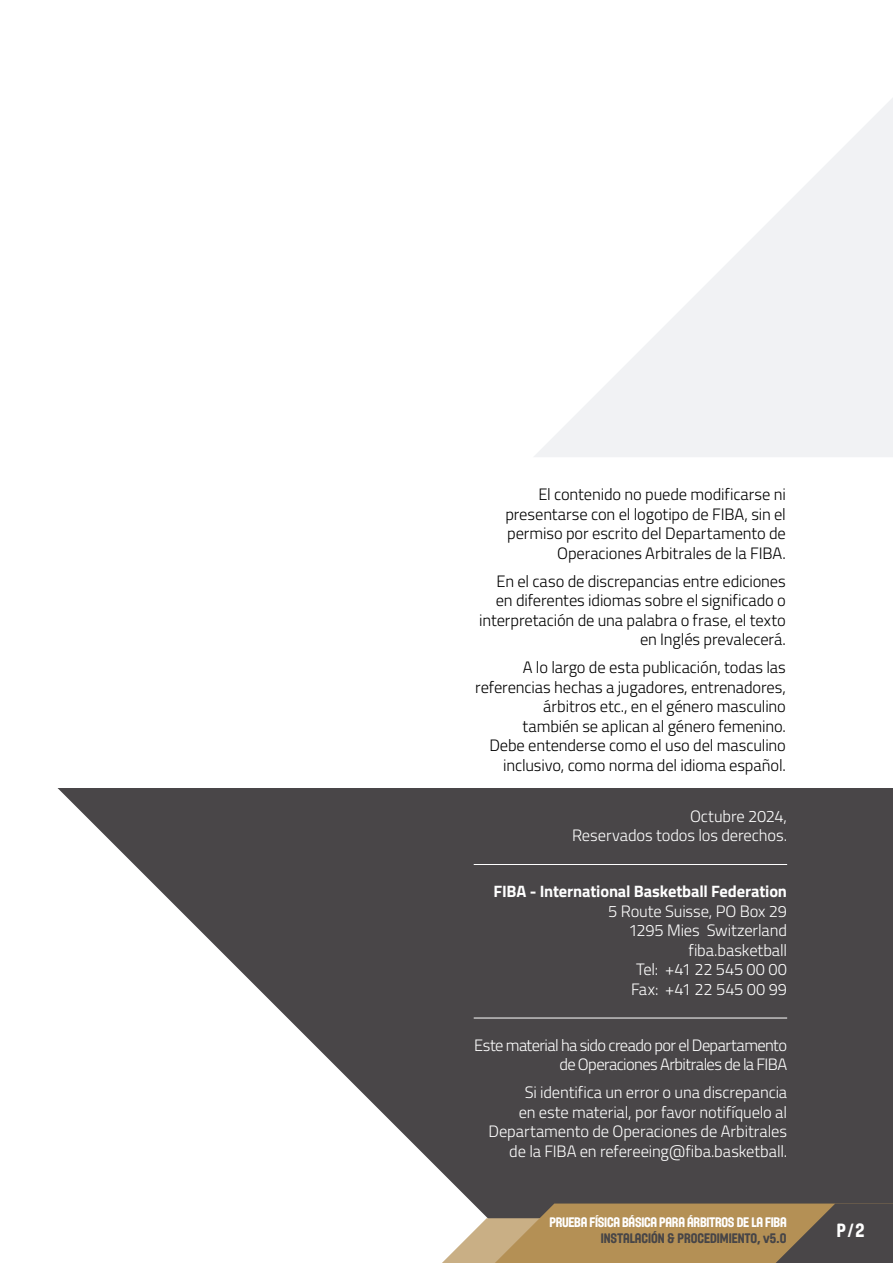
<style>
.page{position:relative;width:893px;height:1263px;background:#fff}
.page>*{position:absolute;margin:0;border:0;box-sizing:border-box;transform-origin:0 0}
.t1{font:18.75px "FIBA";color:#fff}
.t2{font:300 16.5px/19.5px "Titillium";letter-spacing:-.01em;color:#000;text-align:right}
.t3{font:300 16.5px/19.5px "Titillium";letter-spacing:-.01em;color:#fff;text-align:right}
.t4{font:300 16.5px/19.5px "Titillium";letter-spacing:-.035em;color:#fff;text-align:right}
.t5{font:700 16.5px "Titillium";letter-spacing:-.01em;color:#fff}
.t6{font:13.5px "FIBA";letter-spacing:-.02em;color:#fff}
.t7{font:13.5px "FIBA";color:#474547}
</style>
<div class="page">
<div style="left:0;top:788px;width:893px;height:475px;background:#494648"></div>
<svg style="left:0;top:788px;width:554px;height:475px;fill:#fff"></svg>
<svg style="left:421px;top:1203px;width:472px;height:60px"></svg>
<svg style="left:534px;top:98px;width:359px;height:359px;fill:#f1f2f4"></svg>
<hr style="left:474px;top:864px;width:313px;height:1px;background:#fff">
<hr style="left:474px;top:1018px;width:313px;height:1px;background:#fff">
<p class="t2" style="left:505px;top:484px;width:282px">El contenido no puede modificarse ni presentarse con el logotipo de FIBA, sin el permiso por escrito del Departamento de Operaciones Arbitrales de la FIBA.</p>
<p class="t2" style="left:479px;top:570px;width:308px">En el caso de discrepancias entre ediciones en diferentes idiomas sobre el significado o interpretación de una palabra o frase, el texto en Inglés prevalecerá.</p>
<p class="t2" style="left:475px;top:657px;width:312px">A lo largo de esta publicación, todas las referencias hechas a jugadores, entrenadores, árbitros etc., en el género masculino<br>también se aplican al género femenino.<br>Debe entenderse como el uso del masculino inclusivo, como norma del idioma español.</p>
<p class="t3" style="left:572px;top:805px;width:217px">Octubre 2024,<br>Reservados todos los derechos.</p>
<p class="t5" style="left:493px;top:879px;width:295px">FIBA - International Basketball Federation</p>
<p class="t3" style="left:608px;top:900px;width:180px">5 Route Suisse, PO Box 29<br>1295 Mies Switzerland fiba.basketball<br>Tel: +41 22 545 00 00<br>Fax: +41 22 545 00 99</p>
<p class="t4" style="left:474px;top:1034px;width:314px">Este material ha sido creado por el Departamento de Operaciones Arbitrales de la FIBA</p>
<p class="t3" style="left:488px;top:1082px;width:300px">Si identifica un error o una discrepancia<br>en este material, por favor notifíquelo al Departamento de Operaciones de Arbitrales de la FIBA en refereeing@fiba.basketball.</p>
<p class="t6" style="left:549px;top:1214px;width:239px">PRUEBA FÍSICA BÁSICA PARA ÁRBITROS DE LA FIBA</p>
<p class="t7" style="left:601px;top:1230px;width:187px">INSTALACIÓN &amp; PROCEDIMIENTO, v5.0</p>
<p class="t1" style="left:837px;top:1219px;width:29px">P / 2</p>
</div>
